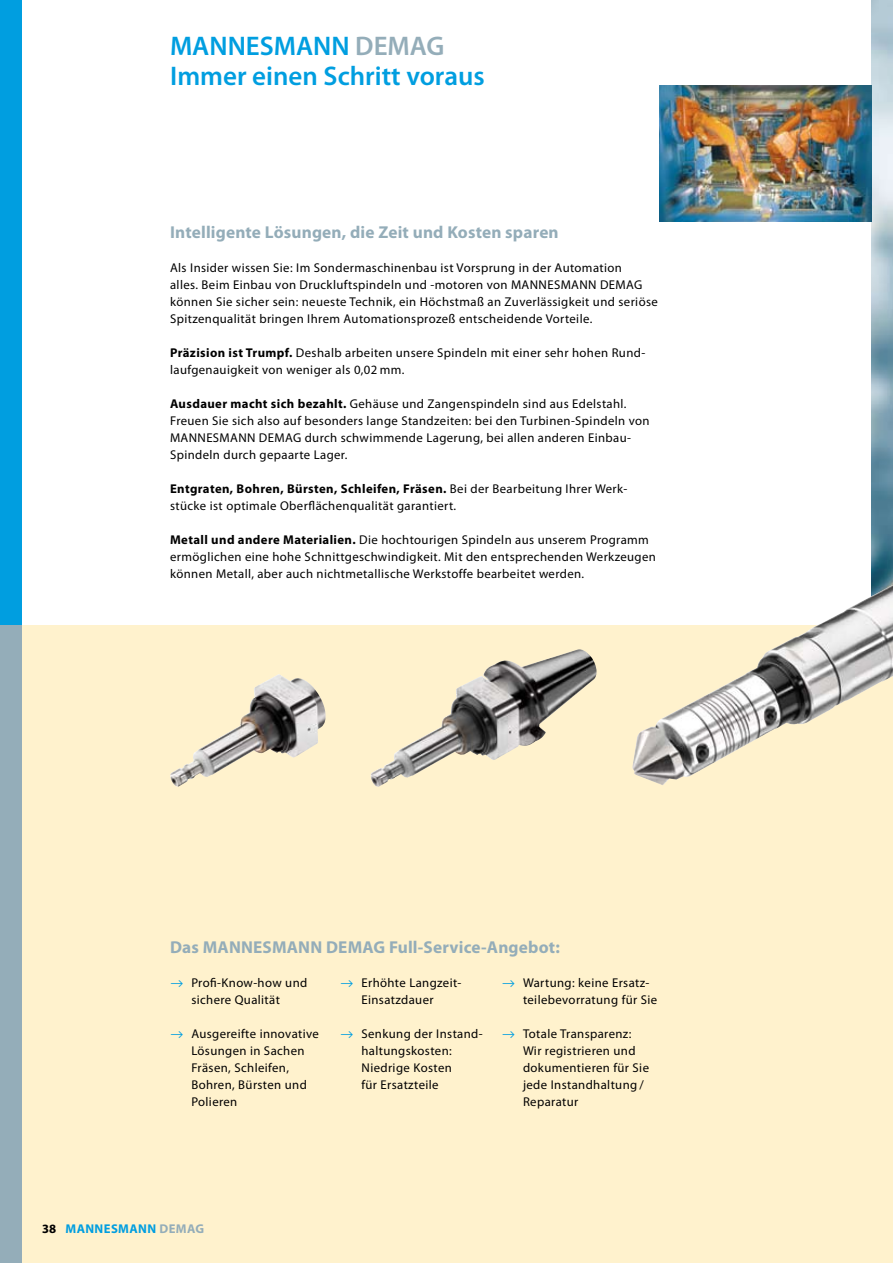
<style>
.page{position:relative;width:893px;height:1263px;background:#fff}
.page>*{position:absolute;margin:0;border:0;box-sizing:border-box;transform-origin:0 0}
.t1{font:600 27px "Myriad Pro";color:#009ee0}
.t2{font:700 17.25px "Myriad Pro";letter-spacing:.01em;color:#94adb9}
.t3{font:12.75px/17px "Myriad Pro";letter-spacing:.03em;color:#000}
.t4{font:700 12.75px "Myriad Pro";letter-spacing:.03em;color:#009ee0}
.s1{color:#94adb9}
.s2{font-weight:700}
.s3{font-family:"Mannesmann";color:#009ee0}
.s4{color:#000}
</style>
<div class="page">
<div style="left:21px;top:625px;width:872px;height:638px;background:#fff2cd"></div>
<img style="left:872px;top:0;width:21px;height:585px">
<img style="left:659px;top:85px;width:213px;height:136px">
<div style="left:0;top:0;width:21px;height:625px;background:#009ee0"></div>
<div style="left:0;top:625px;width:21px;height:638px;background:#94adb9"></div>
<img style="left:170px;top:674px;width:156px;height:113px">
<img style="left:371px;top:649px;width:226px;height:138px">
<img style="left:632px;top:585px;width:261px;height:200px">
<h1 class="t1" style="left:170px;top:29px;width:276px">MANNESMANN <span class="s1">DEMAG</span></h1>
<h1 class="t1" style="left:170px;top:59px;width:316px">Immer einen Schritt voraus</h1>
<h2 class="t2" style="left:170px;top:221px;width:390px">Intelligente Lösungen, die Zeit und Kosten sparen</h2>
<p class="t3" style="left:170px;top:259px;width:489px">Als Insider wissen Sie: Im Sondermaschinenbau ist Vorsprung in der Automation<br>alles. Beim Einbau von Druckluftspindeln und -motoren von MANNESMANN DEMAG können Sie sicher sein: neueste Technik, ein Höchstmaß an Zuverlässigkeit und seriöse Spitzenqualität bringen Ihrem Automationsprozeß entscheidende Vorteile.</p>
<p class="t3" style="left:170px;top:344px;width:477px"><span class="s2">Präzision ist Trumpf.</span> Deshalb arbeiten unsere Spindeln mit einer sehr hohen Rund&shy;laufgenauigkeit von weniger als 0,02 mm.</p>
<p class="t3" style="left:170px;top:395px;width:481px"><span class="s2">Ausdauer macht sich bezahlt.</span> Gehäuse und Zangenspindeln sind aus Edelstahl.<br>Freuen Sie sich also auf besonders lange Standzeiten: bei den Turbinen-Spindeln von MANNESMANN DEMAG durch schwimmende Lagerung, bei allen anderen Einbau-Spindeln durch gepaarte Lager.</p>
<p class="t3" style="left:170px;top:480px;width:459px"><span class="s2">Entgraten, Bohren, Bürsten, Schleifen, Fräsen.</span> Bei der Bearbeitung Ihrer Werk&shy;stücke ist optimale Oberflächenqualität garantiert.</p>
<p class="t3" style="left:170px;top:531px;width:487px"><span class="s2">Metall und andere Materialien.</span> Die hochtourigen Spindeln aus unserem Programm ermöglichen eine hohe Schnittgeschwindigkeit. Mit den entsprechenden Werkzeugen können Metall, aber auch nichtmetallische Werkstoffe bearbeitet werden.</p>
<h2 class="t2" style="left:170px;top:935px;width:391px">Das MANNESMANN DEMAG Full-Service-Angebot:</h2>
<p class="t3" style="left:170px;top:974px;width:139px;text-align:center"><span class="s3">a</span> Profi-Know-how und sichere Qualität</p>
<p class="t3" style="left:191px;top:1025px;width:129px;text-indent:-21px"><span class="s3">a</span> Ausgereifte innovative<br>Lösungen in Sachen<br>Fräsen, Schleifen,<br>Bohren, Bürsten und<br>Polieren</p>
<p class="t3" style="left:340px;top:974px;width:123px;text-align:center"><span class="s3">a</span> Erhöhte Langzeit-<br>Einsatzdauer</p>
<p class="t3" style="left:361px;top:1025px;width:122px;text-indent:-21px"><span class="s3">a</span> Senkung der Instand&shy;haltungskosten:<br>Niedrige Kosten<br>für Ersatzteile</p>
<p class="t3" style="left:523px;top:974px;width:136px;text-indent:-21px"><span class="s3">a</span> Wartung: keine Ersatz&shy;teilebevorratung für Sie</p>
<p class="t3" style="left:523px;top:1025px;width:128px;text-indent:-21px"><span class="s3">a</span> Totale Transparenz:<br>Wir registrieren und dokumentieren für Sie jede Instandhaltung /<br>Reparatur</p>
<p class="t4" style="left:43px;top:1220px;width:163px"><span class="s4">38</span> MANNESMANN <span class="s1">DEMAG</span></p>
</div>
